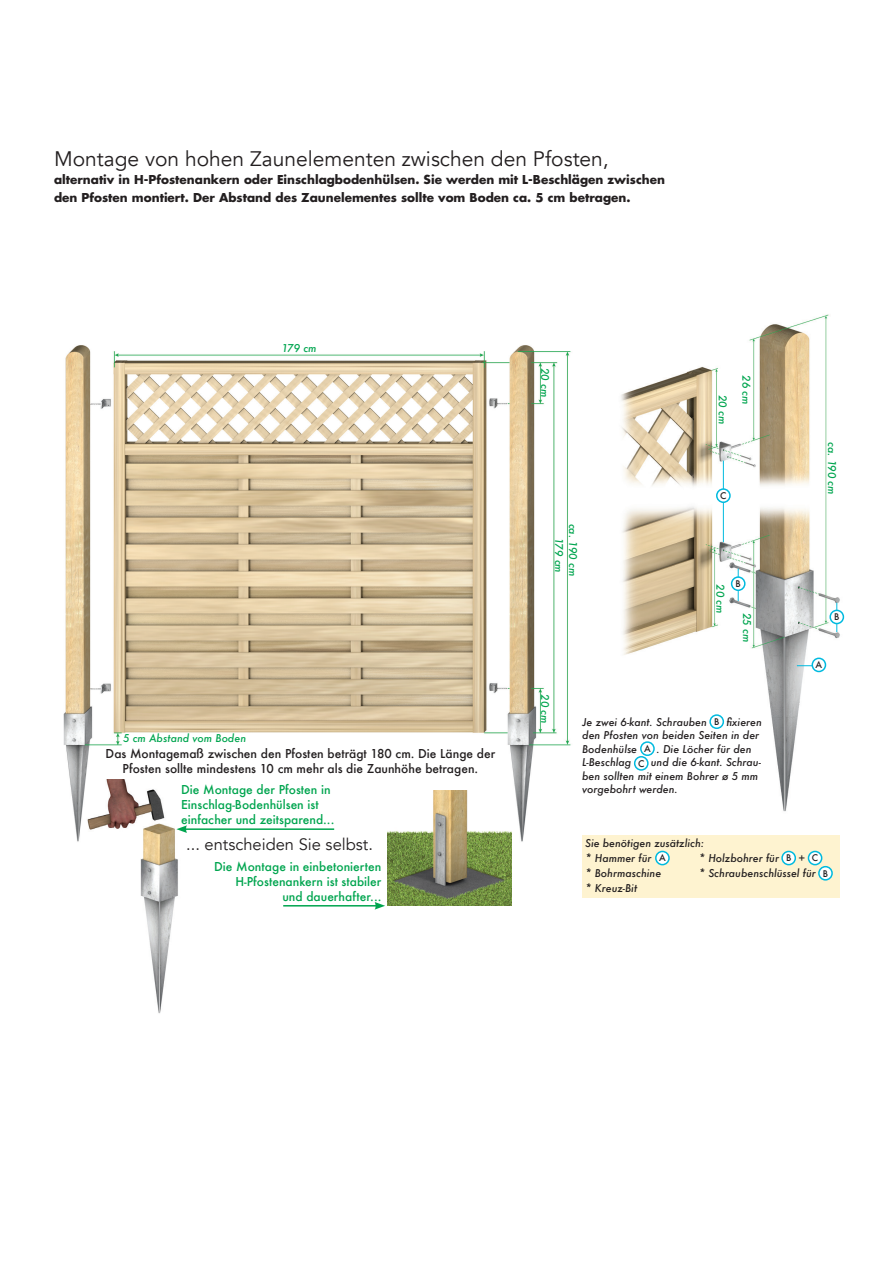
<style>
.page{position:relative;width:893px;height:1263px;background:#fff}
.page>*{position:absolute;margin:0;border:0;box-sizing:border-box;transform-origin:0 0}
.Paragraph_Style_1{font:21px "Avenir";color:#231f20}
.Paragraph_Style_1-2{font:16.5px "Avenir";color:#231f20}
.Paragraph_Style_1-3{font:700 12px "Futura";color:#231f20}
.Paragraph_Style_1-4{font:500 12px/15px "Futura";color:#00a54f}
.Paragraph_Style_1-5{font:500 12px/15px "Futura";color:#231f20;text-align:center}
.Paragraph_Style_1-6{font:italic 500 10.5px/13.5px "Futura";color:#231f20}
.Paragraph_Style_1-7{font:italic 500 10.5px "Futura";color:#00a54f}
.Paragraph_Style_1-8{font:500 9px "Futura";color:#231f20}
</style>
<div class="page">
<img style="left:63px;top:345px;width:508px;height:518px">
<img style="left:621px;top:314px;width:224px;height:498px">
<svg style="left:836px;top:603px;width:1px;height:29px"></svg>
<hr style="left:738px;top:569px;width:1px;height:32px;background:#00badf">
<hr style="left:723px;top:461px;width:1px;height:81px;background:#00badf">
<svg style="left:797px;top:665px;width:14px;height:1px"></svg>
<div style="left:582px;top:835px;width:258px;height:62px;background:#fef3d0"></div>
<img style="left:87px;top:779px;width:96px;height:235px">
<img style="left:388px;top:790px;width:124px;height:116px">
<hr style="left:283px;top:905px;width:94px;height:1px;background:#00a54f">
<svg style="left:375px;top:902px;width:10px;height:8px"></svg>
<hr style="left:185px;top:828px;width:149px;height:2px;background:#00a54f">
<svg style="left:176px;top:825px;width:11px;height:8px"></svg>
<div style="left:812px;top:658px;width:13px;height:13px;background:#fff;border-radius:50%"></div>
<div style="left:811px;top:657px;width:15px;height:15px;border:2px solid #00badf;border-radius:50%"></div>
<div style="left:641px;top:742px;width:13px;height:13px;background:#fff;border-radius:50%"></div>
<div style="left:640px;top:741px;width:15px;height:15px;border:2px solid #00badf;border-radius:50%"></div>
<div style="left:830px;top:610px;width:13px;height:13px;background:#fff;border-radius:50%"></div>
<div style="left:829px;top:610px;width:15px;height:14px;border:2px solid #00badf;border-radius:50%"></div>
<div style="left:732px;top:577px;width:13px;height:13px;background:#fff;border-radius:50%"></div>
<div style="left:731px;top:576px;width:14px;height:15px;border:2px solid #00badf;border-radius:50%"></div>
<div style="left:710px;top:715px;width:13px;height:13px;background:#fff;border-radius:50%"></div>
<div style="left:709px;top:714px;width:15px;height:15px;border:2px solid #00badf;border-radius:50%"></div>
<div style="left:717px;top:489px;width:13px;height:13px;background:#fff;border-radius:50%"></div>
<div style="left:716px;top:488px;width:15px;height:15px;border:2px solid #00badf;border-radius:50%"></div>
<div style="left:635px;top:757px;width:13px;height:13px;background:#fff;border-radius:50%"></div>
<div style="left:634px;top:756px;width:15px;height:15px;border:2px solid #00badf;border-radius:50%"></div>
<div style="left:656px;top:851px;width:13px;height:14px;background:#fff;border-radius:50%"></div>
<div style="left:655px;top:851px;width:15px;height:14px;border:2px solid #00badf;border-radius:50%"></div>
<div style="left:782px;top:851px;width:13px;height:14px;background:#fff;border-radius:50%"></div>
<div style="left:781px;top:851px;width:15px;height:14px;border:2px solid #00badf;border-radius:50%"></div>
<div style="left:819px;top:867px;width:13px;height:13px;background:#fff;border-radius:50%"></div>
<div style="left:818px;top:866px;width:15px;height:14px;border:2px solid #00badf;border-radius:50%"></div>
<div style="left:808px;top:851px;width:14px;height:14px;background:#fff;border-radius:50%"></div>
<div style="left:808px;top:851px;width:14px;height:14px;border:2px solid #00badf;border-radius:50%"></div>
<p class="Paragraph_Style_1" style="left:54px;top:147px;width:556px">Montage von hohen Zaunelementen zwischen den Pfosten,</p>
<p class="Paragraph_Style_1-3" style="left:54px;top:172px;width:612px">alternativ in H-Pfostenankern oder Einschlagbodenhülsen. Sie werden mit L-Beschlägen zwischen</p>
<p class="Paragraph_Style_1-3" style="left:54px;top:190px;width:578px">den Pfosten montiert. Der Abstand des Zaunelementes sollte vom Boden ca. 5 cm betragen.</p>
<p class="Paragraph_Style_1-7" style="left:282px;top:341px;width:36px">179 cm</p>
<p class="Paragraph_Style_1-7" style="left:123px;top:731px;width:125px">5 cm Abstand vom Boden</p>
<p class="Paragraph_Style_1-5" style="left:106px;top:746px;width:391px">Das Montagemaß zwischen den Pfosten beträgt 180 cm. Die Länge der<br>Pfosten sollte mindestens 10 cm mehr als die Zaunhöhe betragen.</p>
<p class="Paragraph_Style_1-4" style="left:181px;top:782px;width:151px">Die Montage der Pfosten in<br>Einschlag-Bodenhülsen ist</p>
<p class="Paragraph_Style_1-4" style="left:181px;top:812px;width:155px">einfacher und zeitsparend...</p>
<p class="Paragraph_Style_1-2" style="left:186px;top:834px;width:188px">... entscheiden Sie selbst.</p>
<p class="Paragraph_Style_1-4" style="left:214px;top:859px;width:169px">Die Montage in einbetonierten</p>
<p class="Paragraph_Style_1-4" style="left:235px;top:874px;width:148px">H-Pfostenankern ist stabiler</p>
<p class="Paragraph_Style_1-4" style="left:282px;top:889px;width:101px">und dauerhafter...</p>
<p class="Paragraph_Style_1-7" style="left:552px;top:368px;width:31px;rotate:90deg">20 cm</p>
<p class="Paragraph_Style_1-7" style="left:580px;top:523px;width:54px;rotate:90deg">ca. 190 cm</p>
<p class="Paragraph_Style_1-7" style="left:566px;top:538px;width:36px;rotate:90deg">179 cm</p>
<p class="Paragraph_Style_1-7" style="left:730px;top:395px;width:31px;rotate:90deg">20 cm</p>
<p class="Paragraph_Style_1-7" style="left:753px;top:375px;width:31px;rotate:90deg">26 cm</p>
<p class="Paragraph_Style_1-8" style="left:720px;top:489px;width:8px">C</p>
<p class="Paragraph_Style_1-7" style="left:728px;top:584px;width:31px;rotate:90deg">20 cm</p>
<p class="Paragraph_Style_1-8" style="left:735px;top:577px;width:7px">B</p>
<p class="Paragraph_Style_1-7" style="left:754px;top:613px;width:31px;rotate:90deg">25 cm</p>
<p class="Paragraph_Style_1-7" style="left:552px;top:694px;width:31px;rotate:90deg">20 cm</p>
<p class="Paragraph_Style_1-6" style="left:582px;top:715px;width:181px;text-indent:144px">fixieren den Pfosten von beiden Seiten in der<br>Bodenhülse</p>
<p class="Paragraph_Style_1-6" style="left:582px;top:715px;width:126px">Je zwei 6-kant. Schrauben</p>
<p class="Paragraph_Style_1-8" style="left:714px;top:715px;width:7px">B</p>
<p class="Paragraph_Style_1-6" style="left:657px;top:742px;width:96px">. Die Löcher für den</p>
<p class="Paragraph_Style_1-8" style="left:644px;top:742px;width:8px">A</p>
<p class="Paragraph_Style_1-6" style="left:582px;top:755px;width:180px;text-indent:69px">und die 6-kant. Schrau&shy;ben sollten mit einem Bohrer ø 5 mm vorgebohrt werden.</p>
<p class="Paragraph_Style_1-6" style="left:582px;top:755px;width:51px">L-Beschlag</p>
<p class="Paragraph_Style_1-8" style="left:638px;top:757px;width:8px">C</p>
<p class="Paragraph_Style_1-7" style="left:839px;top:442px;width:54px;rotate:90deg">ca. 190 cm</p>
<p class="Paragraph_Style_1-8" style="left:834px;top:611px;width:7px">B</p>
<p class="Paragraph_Style_1-8" style="left:815px;top:659px;width:8px">A</p>
<p class="Paragraph_Style_1-6" style="left:585px;top:836px;width:121px">Sie benötigen zusätzlich:</p>
<p class="Paragraph_Style_1-6" style="left:585px;top:851px;width:68px">* Hammer für</p>
<p class="Paragraph_Style_1-6" style="left:585px;top:866px;width:78px">* Bohrmaschine</p>
<p class="Paragraph_Style_1-6" style="left:585px;top:881px;width:53px">* Kreuz-Bit</p>
<p class="Paragraph_Style_1-6" style="left:699px;top:851px;width:82px">* Holzbohrer für</p>
<p class="Paragraph_Style_1-6" style="left:798px;top:851px;width:8px">+</p>
<p class="Paragraph_Style_1-6" style="left:699px;top:866px;width:119px">* Schraubenschlüssel für</p>
<p class="Paragraph_Style_1-8" style="left:659px;top:852px;width:8px">A</p>
<p class="Paragraph_Style_1-8" style="left:786px;top:852px;width:7px">B</p>
<p class="Paragraph_Style_1-8" style="left:812px;top:852px;width:8px">C</p>
<p class="Paragraph_Style_1-8" style="left:823px;top:867px;width:7px">B</p>
</div>
